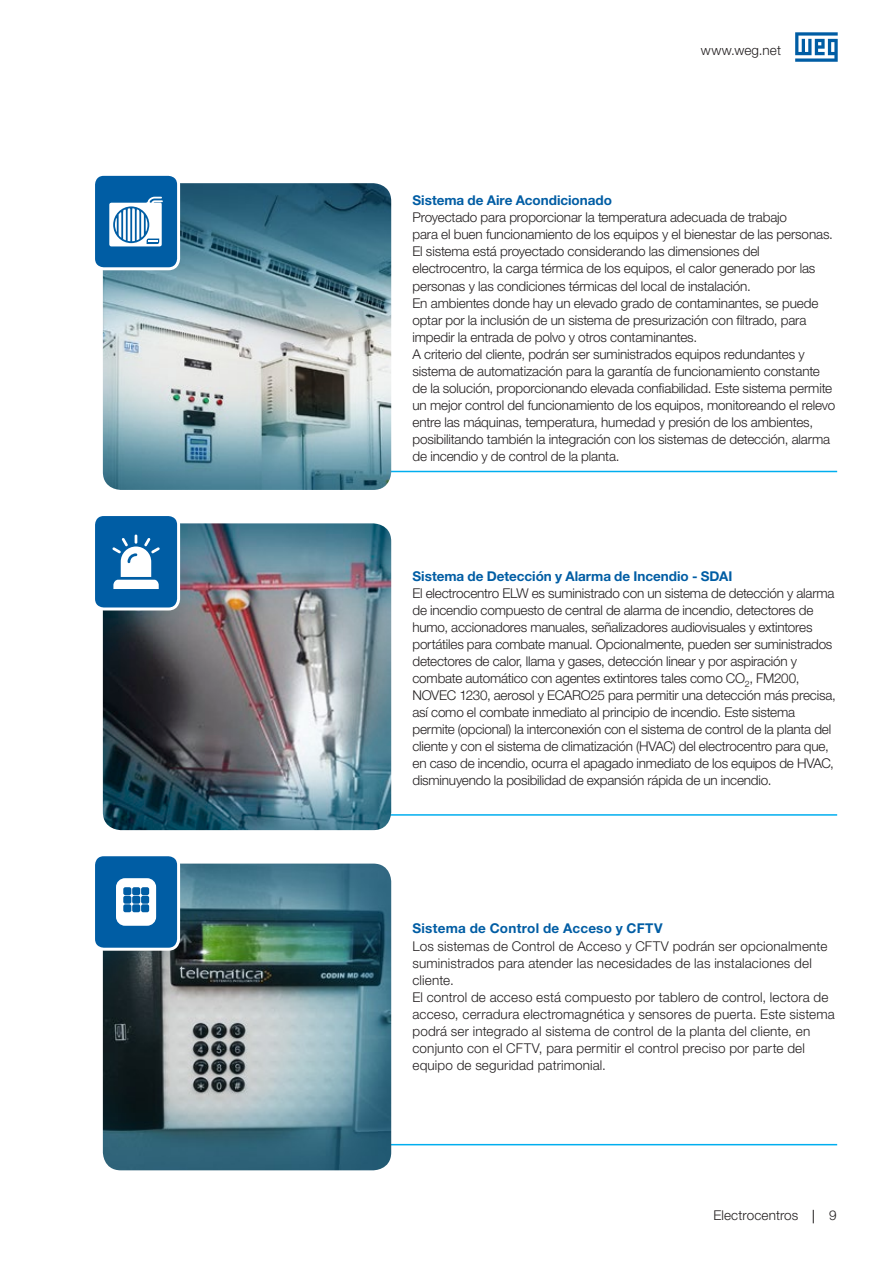
<style>
.page{position:relative;width:893px;height:1263px;background:#fff}
.page>*{position:absolute;margin:0;border:0;box-sizing:border-box;transform-origin:0 0}
.t1{font:300 13.5px/17px "Helvetica Neue LT Pro";letter-spacing:-.01em;color:#231f20}
.t2{font:300 13.5px/17px "Helvetica Neue LT Pro";letter-spacing:.01em;color:#231f20}
.t3{font:700 13.5px "Helvetica Neue LT Pro";color:#005da4}
.t4{font:700 13.5px "Helvetica Neue LT Pro";letter-spacing:.02em;color:#005da4}
.t5{font:300 13.5px "Helvetica Neue LT Pro";letter-spacing:.015em;color:#231f20}
</style>
<div class="page">
<svg style="left:795px;top:32px;width:43px;height:30px"></svg>
<svg style="left:813px;top:1210px;width:1px;height:13px"></svg>
<hr style="left:328px;top:471px;width:509px;height:1px;background:#00aeef">
<hr style="left:328px;top:814px;width:509px;height:2px;background:#00aeef">
<hr style="left:328px;top:1144px;width:509px;height:1px;background:#00aeef">
<img style="left:103px;top:183px;width:288px;height:307px">
<img style="left:103px;top:523px;width:288px;height:307px">
<img style="left:103px;top:863px;width:288px;height:307px">
<div style="left:94px;top:174px;width:85px;height:95px;background:#005da4;border-radius:10px"></div>
<div style="left:92px;top:173px;width:88px;height:97px;border:3px solid #fff;border-radius:10px"></div>
<div style="left:94px;top:514px;width:85px;height:95px;background:#005da4;border-radius:10px"></div>
<div style="left:92px;top:513px;width:88px;height:97px;border:3px solid #fff;border-radius:10px"></div>
<div style="left:94px;top:855px;width:85px;height:94px;background:#005da4;border-radius:10px"></div>
<div style="left:92px;top:853px;width:88px;height:98px;border:3px solid #fff;border-radius:10px"></div>
<svg style="left:112px;top:534px;width:48px;height:55px"></svg>
<svg style="left:109px;top:197px;width:54px;height:49px"></svg>
<svg style="left:116px;top:878px;width:40px;height:48px"></svg>
<p class="t5" style="left:701px;top:42px;width:82px">www.weg.net</p>
<p class="t3" style="left:412px;top:192px;width:201px">Sistema de Aire Acondicionado</p>
<p class="t1" style="left:412px;top:209px;width:424px">Proyectado para proporcionar la temperatura adecuada de trabajo<br>para el buen funcionamiento de los equipos y el bienestar de las personas.<br>El sistema está proyectado considerando las dimensiones del electrocentro, la carga térmica de los equipos, el calor generado por las personas y las condiciones térmicas del local de instalación.<br>En ambientes donde hay un elevado grado de contaminantes, se puede optar por la inclusión de un sistema de presurización con filtrado, para impedir la entrada de polvo y otros contaminantes.<br>A criterio del cliente, podrán ser suministrados equipos redundantes y sistema de automatización para la garantía de funcionamiento constante de la solución, proporcionando elevada confiabilidad. Este sistema permite un mejor control del funcionamiento de los equipos, monitoreando el relevo entre las máquinas, temperatura, humedad y presión de los ambientes, posibilitando también la integración con los sistemas de detección, alarma de incendio y de control de la planta.</p>
<p class="t3" style="left:412px;top:568px;width:321px">Sistema de Detección y Alarma de Incendio - SDAI</p>
<p class="t1" style="left:412px;top:585px;width:425px">El electrocentro ELW es suministrado con un sistema de detección y alarma de incendio compuesto de central de alarma de incendio, detectores de humo, accionadores manuales, señalizadores audiovisuales y extintores portátiles para combate manual. Opcionalmente, pueden ser suministrados detectores de calor, llama y gases, detección linear y por aspiración y combate automático con agentes extintores tales como CO<sub>2</sub>, FM200, NOVEC 1230, aerosol y ECARO25 para permitir una detección más precisa, así como el combate inmediato al principio de incendio. Este sistema permite (opcional) la interconexión con el sistema de control de la planta del cliente y con el sistema de climatización (HVAC) del electrocentro para que, en caso de incendio, ocurra el apagado inmediato de los equipos de HVAC, disminuyendo la posibilidad de expansión rápida de un incendio.</p>
<p class="t4" style="left:412px;top:920px;width:252px">Sistema de Control de Acceso y CFTV</p>
<p class="t2" style="left:412px;top:937px;width:424px">Los sistemas de Control de Acceso y CFTV podrán ser opcionalmente suministrados para atender las necesidades de las instalaciones del cliente.<br>El control de acceso está compuesto por tablero de control, lectora de acceso, cerradura electromagnética y sensores de puerta. Este sistema podrá ser integrado al sistema de control de la planta del cliente, en conjunto con el CFTV, para permitir el control preciso por parte del equipo de seguridad patrimonial.</p>
<p class="t2" style="left:713px;top:1207px;width:87px">Electrocentros</p>
<p class="t1" style="left:829px;top:1207px;width:9px">9</p>
</div>
